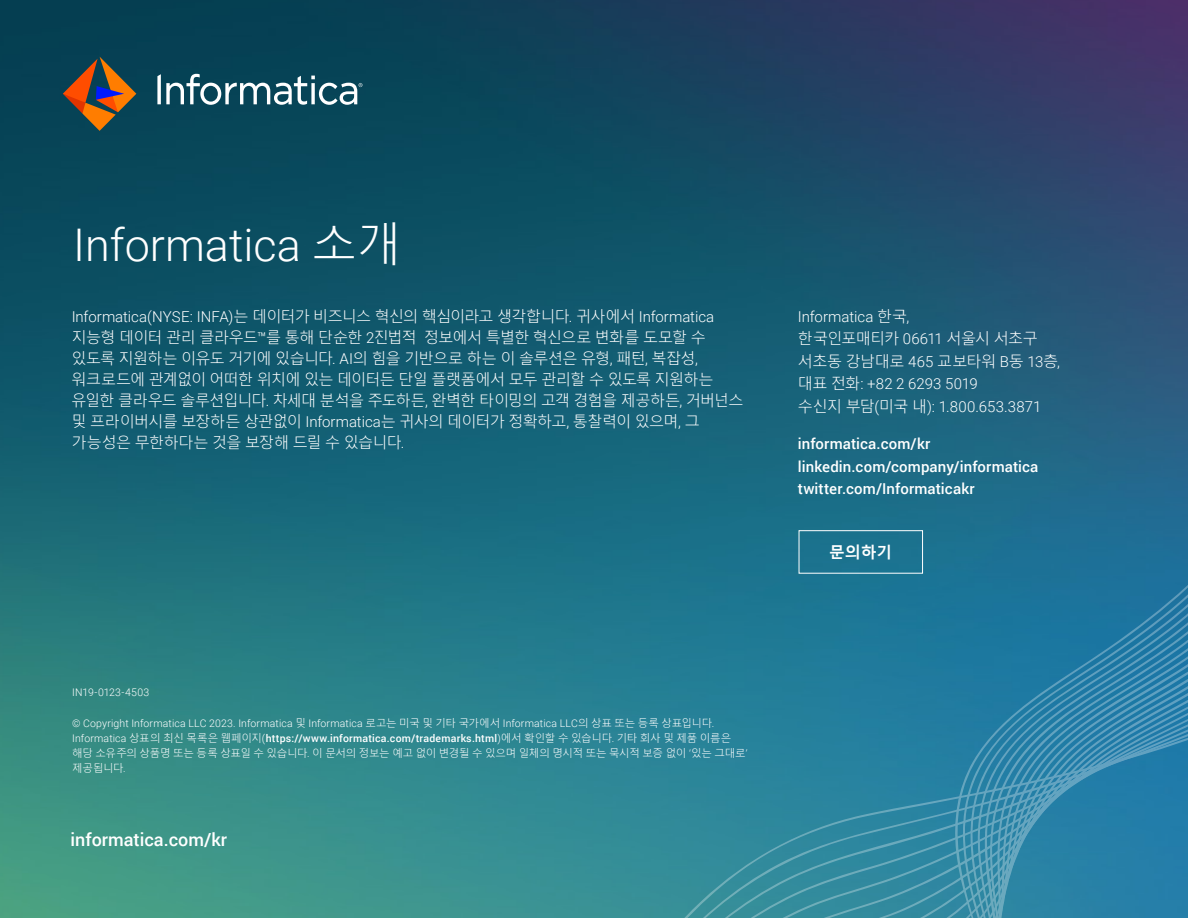
<style>
.page{position:relative;width:1188px;height:918px;background:#fff}
.page>*{position:absolute;margin:0;border:0;box-sizing:border-box;transform-origin:0 0}
.t1{font:300 45px "Roboto";color:#fff}
.t2{font:500 18px "Roboto";color:#fff}
.t3{font:700 15.75px "Malgun Gothic";color:#fff}
.t4{font:300 15px/21px "Malgun Gothic";letter-spacing:-.04em;color:#fff}
.t5{font:300 15px/22.5px "Roboto";color:#fff}
.t6{font:500 15px/22.5px "Roboto";letter-spacing:.01em;color:#fff}
.t7{font:300 10.5px/15px "Roboto";letter-spacing:.015em;color:#fff}
.t8{font:300 10.5px/15px "Malgun Gothic";letter-spacing:-.025em;color:#fff}
.s1{font-family:"Malgun Gothic"}
.s2{font-family:"Roboto"}
.s3{font-weight:500}
</style>
<div class="page">
<img style="left:0;top:0;width:1188px;height:918px">
<svg style="left:649px;top:556px;width:539px;height:362px;background:#2981a0"></svg>
<div style="left:799px;top:530px;width:124px;height:43px;border:1px solid #fff"></div>
<svg style="left:63px;top:57px;width:73px;height:74px;background:#5e4d3c"></svg>
<svg style="left:157px;top:74px;width:205px;height:31px"></svg>
<h1 class="t1" style="left:73px;top:214px;width:330px">Informatica <span class="s1">소개</span></h1>
<p class="t5" style="left:72px;top:305px;width:644px">Informatica(NYSE: INFA)<span class="s1">는 데이터가 비즈니스 혁신의 핵심이라고 생각합니다</span>. <span class="s1">귀사에서</span> Informatica</p>
<p class="t4" style="left:72px;top:327px;width:673px">지능형 데이터 관리 클라우드<span class="s2">™</span>를 통해 단순한 <span class="s2">2</span>진법적 정보에서 특별한 혁신으로 변화를 도모할 수 있도록 지원하는 이유도 거기에 있습니다<span class="s2">. AI</span>의 힘을 기반으로 하는 이 솔루션은 유형<span class="s2">,</span> 패턴<span class="s2">,</span> 복잡성<span class="s2">, </span>워크로드에 관계없이 어떠한 위치에 있는 데이터든 단일 플랫폼에서 모두 관리할 수 있도록 지원하는 유일한 클라우드 솔루션입니다<span class="s2">.</span> 차세대 분석을 주도하든<span class="s2">,</span> 완벽한 타이밍의 고객 경험을 제공하든<span class="s2">,</span> 거버넌스 및 프라이버시를 보장하든 상관없이 <span class="s2">Informatica</span>는 귀사의 데이터가 정확하고<span class="s2">,</span> 통찰력이 있으며<span class="s2">,</span> 그 가능성은 무한하다는 것을 보장해 드릴 수 있습니다<span class="s2">.</span></p>
<p class="t5" style="left:798px;top:305px;width:113px">Informatica <span class="s1">한국</span>,</p>
<p class="t4" style="left:798px;top:328px;width:264px;line-height:22.5px">한국인포매티카 <span class="s2">06611</span> 서울시 서초구 서초동 강남대로 <span class="s2">465</span> 교보타워 <span class="s2">B</span>동 <span class="s2">13</span>층<span class="s2">,</span></p>
<p class="t5" style="left:798px;top:372px;width:245px"><span class="s1">대표 전화</span>: +82 2 6293 5019<br><span class="s1">수신지 부담</span>(<span class="s1">미국 내</span>): 1.800.653.3871</p>
<p class="t6" style="left:798px;top:432px;width:242px">informatica.com/kr linkedin.com/company/informatica twitter.com/Informaticakr</p>
<p class="t3" style="left:829px;top:543px;width:64px">문의하기</p>
<p class="t7" style="left:72px;top:684px;width:79px">IN19-0123-4503</p>
<p class="t7" style="left:72px;top:716px;width:661px">© Copyright Informatica LLC 2023. Informatica <span class="s1">및</span> Informatica <span class="s1">로고는 미국 및 기타 국가에서</span> Informatica LLC<span class="s1">의 상표 또는 등록 상표입니다</span>.<br>Informatica <span class="s1">상표의 최신 목록은 웹페이지</span>(<span class="s3">https://www.informatica.com/trademarks.html</span>)<span class="s1">에서 확인할 수 있습니다</span>. <span class="s1">기타 회사 및 제품 이름은</span></p>
<p class="t8" style="left:72px;top:746px;width:677px">해당 소유주의 상품명 또는 등록 상표일 수 있습니다<span class="s2">.</span> 이 문서의 정보는 예고 없이 변경될 수 있으며 일체의 명시적 또는 묵시적 보증 없이 ‘있는 그대로’ 제공됩니다<span class="s2">.</span></p>
<p class="t2" style="left:70px;top:827px;width:158px">informatica.com/kr</p>
</div>
